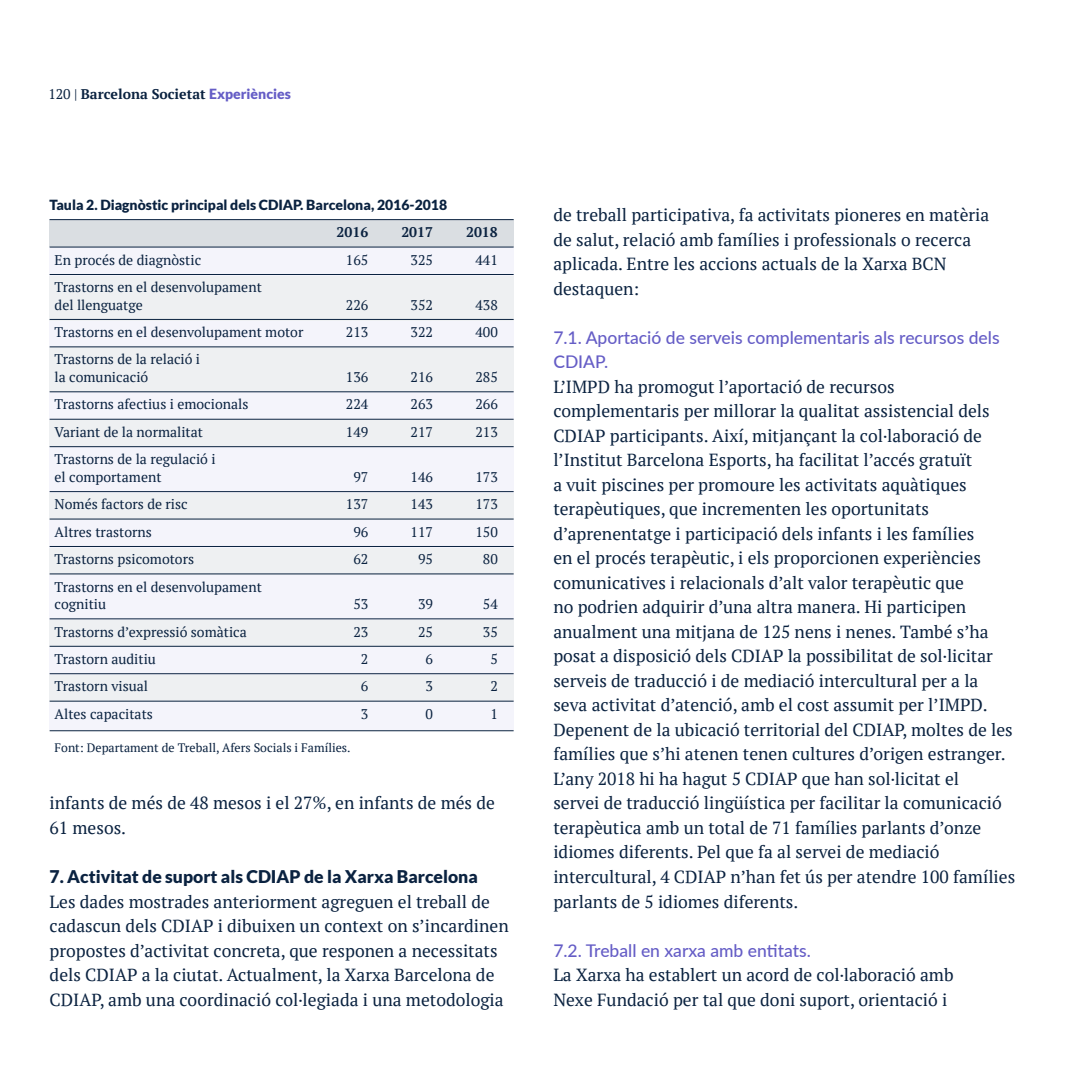
<style>
.page{position:relative;width:1067px;height:1067px;background:#fff}
.page>*{position:absolute;margin:0;border:0;box-sizing:border-box;transform-origin:0 0}
.t1{font:17.5px/24.5px "PT Serif";color:#0a2240}
.t2{font:500 17.5px/24.5px "Lato";color:#655dc6}
.t3{font:900 17.5px "Lato";color:#0a2240}
.t4{font:14px/17.5px "PT Serif";color:#0a2240}
.t5{font:900 14px "Lato";color:#0a2240}
.t6{font:700 14px "PT Serif";color:#0a2240}
.t7{font:12.25px "PT Serif";color:#0a2240}
.s1{font-weight:400}
.s2{font-family:"Lato";font-weight:900;color:#655dc6}
</style>
<div class="page">
<div style="left:50px;top:220px;width:463px;height:28px;background:#dadee2"></div>
<div style="left:50px;top:248px;width:463px;height:28px;background:#f4f4fb"></div>
<div style="left:50px;top:320px;width:463px;height:28px;background:#f4f4fb"></div>
<div style="left:50px;top:392px;width:463px;height:28px;background:#f4f4fb"></div>
<div style="left:50px;top:447px;width:463px;height:46px;background:#f4f4fb"></div>
<div style="left:50px;top:575px;width:463px;height:44px;background:#f4f4fb"></div>
<div style="left:50px;top:520px;width:463px;height:28px;background:#f4f4fb"></div>
<div style="left:50px;top:646px;width:463px;height:28px;background:#f4f4fb"></div>
<div style="left:50px;top:701px;width:463px;height:28px;background:#f4f4fb"></div>
<div style="left:50px;top:276px;width:463px;height:44px;background:#eef0f2"></div>
<div style="left:50px;top:348px;width:463px;height:44px;background:#eef0f2"></div>
<div style="left:50px;top:420px;width:463px;height:27px;background:#eef0f2"></div>
<div style="left:50px;top:493px;width:463px;height:27px;background:#eef0f2"></div>
<div style="left:50px;top:619px;width:463px;height:27px;background:#eef0f2"></div>
<div style="left:50px;top:548px;width:463px;height:27px;background:#eef0f2"></div>
<div style="left:50px;top:674px;width:463px;height:27px;background:#eef0f2"></div>
<hr style="left:50px;top:219px;width:463px;height:1px;background:#0a2240">
<hr style="left:50px;top:247px;width:463px;height:1px;background:#0a2240">
<hr style="left:50px;top:274px;width:463px;height:1px;background:#0a2240">
<hr style="left:50px;top:319px;width:463px;height:1px;background:#0a2240">
<hr style="left:50px;top:346px;width:463px;height:1px;background:#0a2240">
<hr style="left:50px;top:391px;width:463px;height:1px;background:#0a2240">
<hr style="left:50px;top:419px;width:463px;height:1px;background:#0a2240">
<hr style="left:50px;top:446px;width:463px;height:1px;background:#0a2240">
<hr style="left:50px;top:491px;width:463px;height:1px;background:#0a2240">
<hr style="left:50px;top:519px;width:463px;height:1px;background:#0a2240">
<hr style="left:50px;top:546px;width:463px;height:1px;background:#0a2240">
<hr style="left:50px;top:573px;width:463px;height:1px;background:#0a2240">
<hr style="left:50px;top:618px;width:463px;height:1px;background:#0a2240">
<hr style="left:50px;top:646px;width:463px;height:1px;background:#0a2240">
<hr style="left:50px;top:673px;width:463px;height:1px;background:#0a2240">
<hr style="left:50px;top:701px;width:463px;height:1px;background:#0a2240">
<hr style="left:50px;top:730px;width:463px;height:1px;background:#0a2240">
<p class="t6" style="left:48px;top:84px;width:244px"><span class="s1">120 |</span> Barcelona Societat <span class="s2">Experiències</span></p>
<p class="t5" style="left:50px;top:196px;width:399px">Taula 2. Diagnòstic principal dels CDIAP. Barcelona, 2016-2018</p>
<p class="t6" style="left:336px;top:223px;width:33px">2016</p>
<p class="t6" style="left:401px;top:223px;width:33px">2017</p>
<p class="t6" style="left:466px;top:223px;width:33px">2018</p>
<p class="t4" style="left:55px;top:251px;width:148px">En procés de diagnòstic</p>
<p class="t4" style="left:346px;top:251px;width:24px">165</p>
<p class="t4" style="left:410px;top:251px;width:24px">325</p>
<p class="t4" style="left:475px;top:251px;width:24px">441</p>
<p class="t4" style="left:55px;top:278px;width:209px">Trastorns en el desenvolupament del llenguatge</p>
<p class="t4" style="left:346px;top:296px;width:24px">226</p>
<p class="t4" style="left:410px;top:296px;width:24px">352</p>
<p class="t4" style="left:475px;top:296px;width:24px">438</p>
<p class="t4" style="left:55px;top:323px;width:250px">Trastorns en el desenvolupament motor</p>
<p class="t4" style="left:346px;top:323px;width:24px">213</p>
<p class="t4" style="left:410px;top:323px;width:24px">322</p>
<p class="t4" style="left:475px;top:323px;width:24px">400</p>
<p class="t4" style="left:55px;top:350px;width:147px">Trastorns de la relació i la comunicació</p>
<p class="t4" style="left:346px;top:368px;width:24px">136</p>
<p class="t4" style="left:410px;top:368px;width:24px">216</p>
<p class="t4" style="left:475px;top:368px;width:24px">285</p>
<p class="t4" style="left:55px;top:395px;width:195px">Trastorns afectius i emocionals</p>
<p class="t4" style="left:346px;top:395px;width:24px">224</p>
<p class="t4" style="left:410px;top:395px;width:24px">263</p>
<p class="t4" style="left:475px;top:395px;width:24px">266</p>
<p class="t4" style="left:55px;top:423px;width:150px">Variant de la normalitat</p>
<p class="t4" style="left:346px;top:423px;width:24px">149</p>
<p class="t4" style="left:410px;top:423px;width:24px">217</p>
<p class="t4" style="left:475px;top:423px;width:24px">213</p>
<p class="t4" style="left:55px;top:450px;width:162px">Trastorns de la regulació i el comportament</p>
<p class="t4" style="left:353px;top:468px;width:16px">97</p>
<p class="t4" style="left:410px;top:468px;width:24px">146</p>
<p class="t4" style="left:475px;top:468px;width:24px">173</p>
<p class="t4" style="left:55px;top:495px;width:135px">Només factors de risc</p>
<p class="t4" style="left:346px;top:495px;width:24px">137</p>
<p class="t4" style="left:410px;top:495px;width:24px">143</p>
<p class="t4" style="left:475px;top:495px;width:24px">173</p>
<p class="t4" style="left:55px;top:523px;width:99px">Altres trastorns</p>
<p class="t4" style="left:353px;top:523px;width:16px">96</p>
<p class="t4" style="left:410px;top:523px;width:24px">117</p>
<p class="t4" style="left:475px;top:523px;width:24px">150</p>
<p class="t4" style="left:55px;top:550px;width:141px">Trastorns psicomotors</p>
<p class="t4" style="left:353px;top:550px;width:16px">62</p>
<p class="t4" style="left:418px;top:550px;width:16px">95</p>
<p class="t4" style="left:483px;top:550px;width:16px">80</p>
<p class="t4" style="left:55px;top:577px;width:209px">Trastorns en el desenvolupament cognitiu</p>
<p class="t4" style="left:353px;top:595px;width:16px">53</p>
<p class="t4" style="left:418px;top:595px;width:16px">39</p>
<p class="t4" style="left:483px;top:595px;width:16px">54</p>
<p class="t4" style="left:55px;top:622px;width:194px">Trastorns d’expressió somàtica</p>
<p class="t4" style="left:353px;top:622px;width:16px">23</p>
<p class="t4" style="left:418px;top:622px;width:16px">25</p>
<p class="t4" style="left:483px;top:622px;width:16px">35</p>
<p class="t4" style="left:55px;top:650px;width:103px">Trastorn auditiu</p>
<p class="t4" style="left:361px;top:650px;width:9px">2</p>
<p class="t4" style="left:425px;top:650px;width:9px">6</p>
<p class="t4" style="left:490px;top:650px;width:9px">5</p>
<p class="t4" style="left:55px;top:677px;width:95px">Trastorn visual</p>
<p class="t4" style="left:361px;top:677px;width:9px">6</p>
<p class="t4" style="left:425px;top:677px;width:9px">3</p>
<p class="t4" style="left:490px;top:677px;width:9px">2</p>
<p class="t4" style="left:55px;top:705px;width:100px">Altes capacitats</p>
<p class="t4" style="left:361px;top:705px;width:9px">3</p>
<p class="t4" style="left:425px;top:705px;width:9px">0</p>
<p class="t4" style="left:490px;top:705px;width:9px">1</p>
<p class="t7" style="left:55px;top:739px;width:297px">Font: Departament de Treball, Afers Socials i Famílies.</p>
<p class="t1" style="left:50px;top:790px;width:447px">infants de més de 48 mesos i el 27%, en infants de més de<br>61 mesos.</p>
<p class="t3" style="left:50px;top:866px;width:429px">7. Activitat de suport als CDIAP de la Xarxa Barcelona</p>
<p class="t1" style="left:50px;top:888px;width:460px">Les dades mostrades anteriorment agreguen el treball de cadascun dels CDIAP i dibuixen un context on s’incardinen propostes d’activitat concreta, que responen a necessitats dels CDIAP a la ciutat. Actualment, la Xarxa Barcelona de CDIAP, amb una coordinació col·legiada i una metodologia</p>
<p class="t1" style="left:553px;top:202px;width:437px">de treball participativa, fa activitats pioneres en matèria de salut, relació amb famílies i professionals o recerca aplicada. Entre les accions actuals de la Xarxa BCN destaquen:</p>
<p class="t2" style="left:553px;top:324px;width:448px">7.1. Aportació de serveis complementaris als recursos dels<br>CDIAP.</p>
<p class="t1" style="left:553px;top:374px;width:463px">L’IMPD ha promogut l’aportació de recursos complementaris per millorar la qualitat assistencial dels CDIAP participants. Així, mitjançant la col·laboració de l’Institut Barcelona Esports, ha facilitat l’accés gratuït<br>a vuit piscines per promoure les activitats aquàtiques terapèutiques, que incrementen les oportunitats d’aprenentatge i participació dels infants i les famílies<br>en el procés terapèutic, i els proporcionen experiències comunicatives i relacionals d’alt valor terapèutic que<br>no podrien adquirir d’una altra manera. Hi participen anualment una mitjana de 125 nens i nenes. També s’ha posat a disposició dels CDIAP la possibilitat de sol·licitar serveis de traducció i de mediació intercultural per a la seva activitat d’atenció, amb el cost assumit per l’IMPD.<br>Depenent de la ubicació territorial del CDIAP, moltes de les famílies que s’hi atenen tenen cultures d’origen estranger.<br>L’any 2018 hi ha hagut 5 CDIAP que han sol·licitat el<br>servei de traducció lingüística per facilitar la comunicació terapèutica amb un total de 71 famílies parlants d’onze idiomes diferents. Pel que fa al servei de mediació intercultural, 4 CDIAP n’han fet ús per atendre 100 famílies parlants de 5 idiomes diferents.</p>
<p class="t2" style="left:553px;top:937px;width:259px">7.2. Treball en xarxa amb entitats.</p>
<p class="t1" style="left:553px;top:962px;width:402px">La Xarxa ha establert un acord de col·laboració amb<br>Nexe Fundació per tal que doni suport, orientació i</p>
</div>
